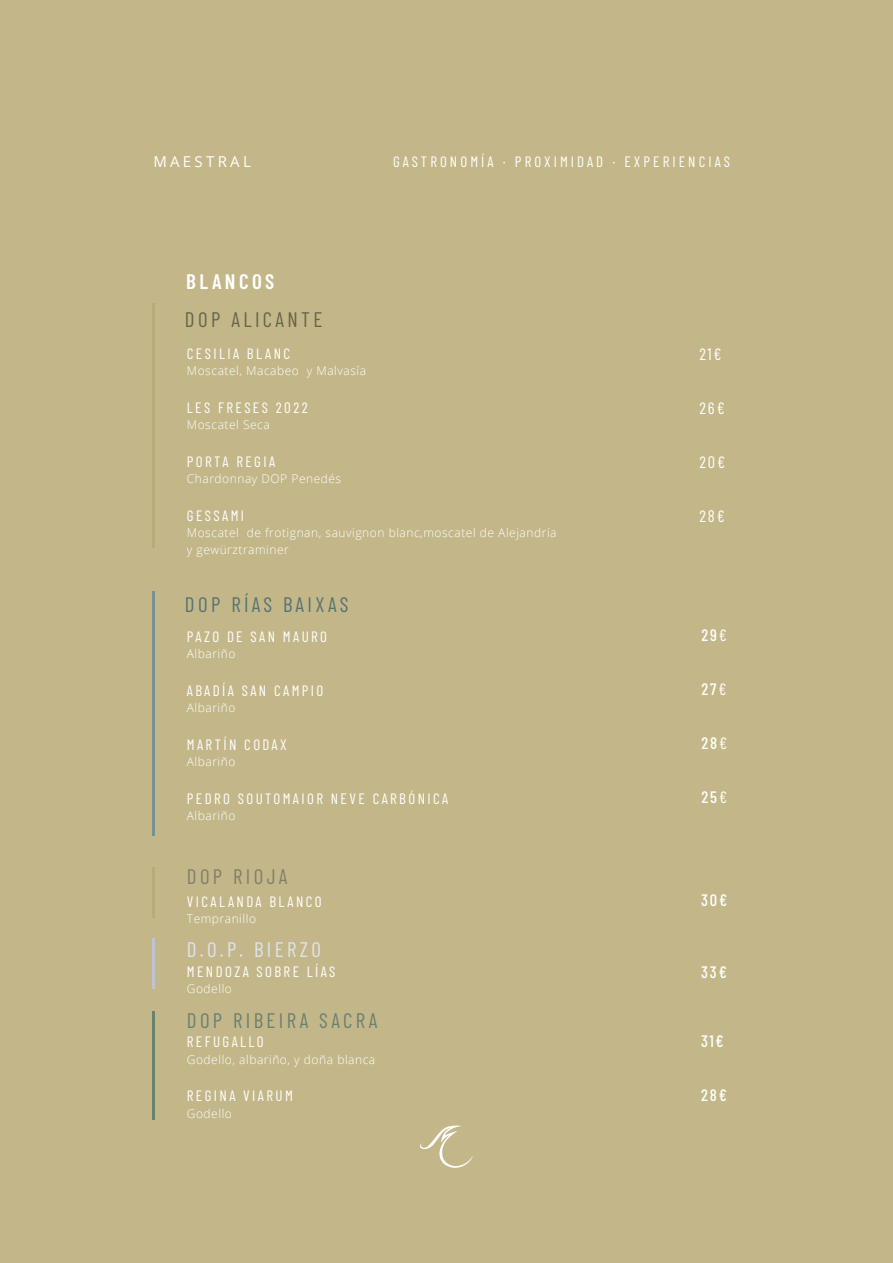
<style>
.page{position:relative;width:893px;height:1263px;background:#c3b789}
.page>*{position:absolute;margin:0;border:0;box-sizing:border-box;transform-origin:0 0}
.t1{font:21px "Barlow Condensed";letter-spacing:.16em;color:#6a8071}
.t2{font:21px "Barlow Condensed";letter-spacing:.16em;color:#557372}
.t3{font:21px "Barlow Condensed";letter-spacing:.16em;color:#dee4ee}
.t4{font:21px "Barlow Condensed";letter-spacing:.16em;color:#66654a}
.t5{font:21px "Barlow Condensed";letter-spacing:.16em;color:#837e69}
.t6{font:600 21px "Barlow Condensed";letter-spacing:.16em;color:#fff}
.t7{font:500 16.5px "Barlow Condensed";letter-spacing:.115em;color:#fff}
.t8{font:16.5px "Barlow Condensed";letter-spacing:.115em;color:#fff}
.t9{font:15px "Barlow Condensed";letter-spacing:.16em;color:#fff}
.t10{font:15px "Barlow Condensed";letter-spacing:.205em;color:#fff}
.t11{font:15px "Open Sans";color:#fff}
.t12{font:300 12px/16.5px "Open Sans";letter-spacing:.045em;color:#fff}
.s1{font-weight:400}
</style>
<div class="page">
<hr style="left:152px;top:304px;width:2px;height:244px;background:#b7ac79">
<hr style="left:152px;top:591px;width:2px;height:245px;background:#799191">
<hr style="left:152px;top:868px;width:2px;height:50px;background:#b7ac79">
<hr style="left:152px;top:938px;width:2px;height:51px;background:#bfc4cf">
<hr style="left:152px;top:1011px;width:2px;height:108px;background:#6a8071">
<svg style="left:420px;top:1125px;width:53px;height:43px"></svg>
<p class="t11" style="left:153px;top:151px;width:99px">M A E S T R A L</p>
<p class="t10" style="left:393px;top:151px;width:338px">GASTRONOMÍA · PROXIMIDAD · EXPERIENCIAS</p>
<h1 class="t6" style="left:186px;top:266px;width:89px">BLANCOS</h1>
<h1 class="t4" style="left:185px;top:304px;width:139px">DOP ALICANTE</h1>
<p class="t9" style="left:187px;top:343px;width:105px">CESILIA BLANC</p>
<p class="t12" style="left:187px;top:362px;width:181px">Moscatel, Macabeo y Malvasía</p>
<p class="t9" style="left:187px;top:397px;width:122px">LES FRESES 2022</p>
<p class="t12" style="left:187px;top:416px;width:85px">Moscatel Seca</p>
<p class="t9" style="left:187px;top:451px;width:90px">PORTA REGIA</p>
<p class="t12" style="left:187px;top:470px;width:156px">Chardonnay DOP Penedés</p>
<p class="t9" style="left:187px;top:505px;width:59px">GESSAMI</p>
<p class="t12" style="left:187px;top:524px;width:371px">Moscatel de frotignan, sauvignon blanc,moscatel de Alejandría y gewürztraminer</p>
<h1 class="t2" style="left:185px;top:589px;width:165px">DOP RÍAS BAIXAS</h1>
<p class="t9" style="left:187px;top:626px;width:142px">PAZO DE SAN MAURO</p>
<p class="t12" style="left:187px;top:645px;width:50px">Albariño</p>
<p class="t9" style="left:187px;top:680px;width:138px">ABADÍA SAN CAMPIO</p>
<p class="t12" style="left:187px;top:699px;width:50px">Albariño</p>
<p class="t9" style="left:187px;top:734px;width:101px">MARTÍN CODAX</p>
<p class="t12" style="left:187px;top:753px;width:50px">Albariño</p>
<p class="t9" style="left:187px;top:788px;width:263px">PEDRO SOUTOMAIOR NEVE CARBÓNICA</p>
<p class="t12" style="left:187px;top:807px;width:50px">Albariño</p>
<h1 class="t5" style="left:187px;top:861px;width:102px">DOP RIOJA</h1>
<p class="t9" style="left:187px;top:891px;width:136px">VICALANDA BLANCO</p>
<p class="t12" style="left:187px;top:910px;width:71px">Tempranillo</p>
<h1 class="t3" style="left:187px;top:935px;width:136px">D.O.P. BIERZO</h1>
<p class="t9" style="left:187px;top:961px;width:150px">MENDOZA SOBRE LÍAS</p>
<p class="t12" style="left:187px;top:980px;width:47px">Godello</p>
<h1 class="t1" style="left:187px;top:1005px;width:192px">DOP RIBEIRA SACRA</h1>
<p class="t9" style="left:187px;top:1031px;width:78px">REFUGALLO</p>
<p class="t12" style="left:187px;top:1051px;width:190px">Godello, albariño, y doña blanca</p>
<p class="t9" style="left:187px;top:1085px;width:107px">REGINA VIARUM</p>
<p class="t12" style="left:187px;top:1105px;width:47px">Godello</p>
<h2 class="t8" style="left:699px;top:342px;width:24px">21€</h2>
<h2 class="t8" style="left:699px;top:396px;width:27px">26€</h2>
<h2 class="t8" style="left:699px;top:450px;width:27px">20€</h2>
<h2 class="t8" style="left:699px;top:504px;width:27px">28€</h2>
<h2 class="t7" style="left:701px;top:623px;width:27px">29<span class="s1">€</span></h2>
<h2 class="t7" style="left:701px;top:677px;width:26px">27<span class="s1">€</span></h2>
<h2 class="t7" style="left:701px;top:731px;width:27px">28<span class="s1">€</span></h2>
<h2 class="t7" style="left:701px;top:785px;width:27px">25<span class="s1">€</span></h2>
<h2 class="t7" style="left:701px;top:888px;width:28px">30€</h2>
<h2 class="t7" style="left:701px;top:960px;width:27px">33€</h2>
<h2 class="t7" style="left:701px;top:1029px;width:24px">31€</h2>
<h2 class="t7" style="left:701px;top:1083px;width:27px">28€</h2>
</div>
